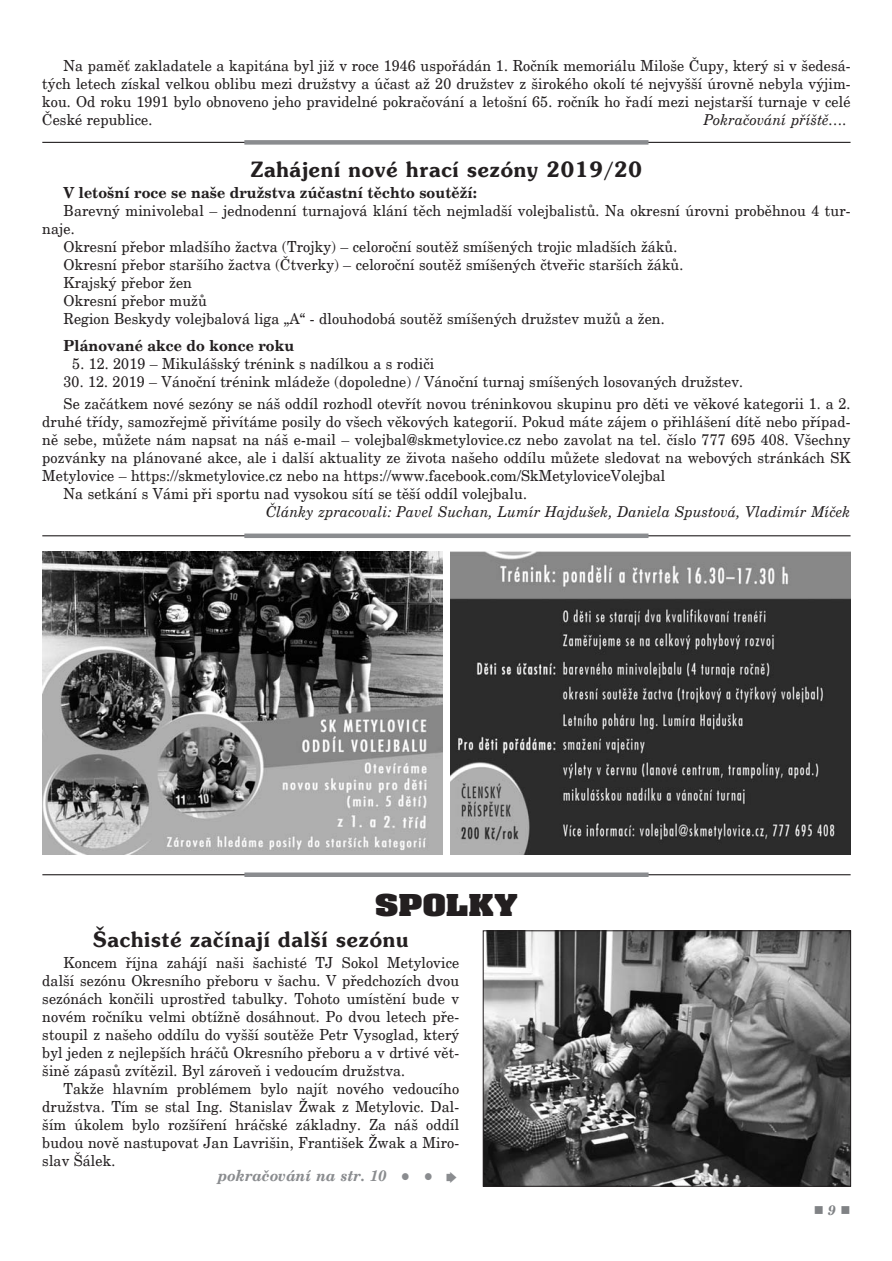
<style>
.page{position:relative;width:892px;height:1261px;background:#fff}
.page>*{position:absolute;margin:0;border:0;box-sizing:border-box;transform-origin:0 0}
.t1{font:700 33px "Aachen POT";letter-spacing:.02em;color:#231f20;scale:1.3 1}
.t2{font:21px "Southern CE Bold";letter-spacing:.04em;color:#231f20;scale:.95 1}
.t3{font:15px/18px "New Brunswick CE";letter-spacing:.01em;color:#231f20;text-align:justify;scale:.95 1}
.t4{font:15px "New Brunswick CE Italic";letter-spacing:.01em;color:#231f20;scale:.95 1}
.t5{font:15px "New Brunswick CE Bold";letter-spacing:.01em;color:#231f20;scale:.95 1}
.t6{font:italic 15px "New Brunswick CE Bold";letter-spacing:.01em;color:#8a8c8f;scale:.95 1}
.t7{font:italic 700 13.5px "New Brunswick";color:#808285}
</style>
<div class="page">
<hr style="left:42px;top:142px;width:808px;height:1px;background:#231f20">
<div style="left:244px;top:140px;width:404px;height:5px;background:#8a8c8f"></div>
<hr style="left:42px;top:535px;width:808px;height:1px;background:#231f20">
<div style="left:244px;top:533px;width:404px;height:5px;background:#8a8c8f"></div>
<img style="left:42px;top:551px;width:400px;height:303px">
<img style="left:450px;top:551px;width:400px;height:303px">
<hr style="left:42px;top:874px;width:808px;height:1px;background:#231f20">
<div style="left:244px;top:872px;width:404px;height:5px;background:#8a8c8f"></div>
<img style="left:485px;top:932px;width:363px;height:252px">
<div style="left:483px;top:930px;width:367px;height:256px;border:1px solid #231f20"></div>
<p class="t3" style="left:42px;top:56px;width:852px;text-indent:21px">Na paměť zakladatele a kapitána byl již v roce 1946 uspořádán 1. Ročník memoriálu Miloše Čupy, který si v šedesá&shy;tých letech získal velkou oblibu mezi družstvy a účast až 20 družstev z širokého okolí té nejvyšší úrovně nebyla výjim&shy;kou. Od roku 1991 bylo obnoveno jeho pravidelné pokračování a letošní 65. ročník ho řadí mezi nejstarší turnaje v celé České republice.</p>
<p class="t4" style="left:703px;top:111px;width:153px">Pokračování příště….</p>
<h2 class="t2" style="left:251px;top:156px;width:413px">Zahájení nové hrací sezóny 2019/20</h2>
<p class="t5" style="left:64px;top:183px;width:436px">V letošní roce se naše družstva zúčastní těchto soutěží:</p>
<p class="t3" style="left:64px;top:201px;width:829px">Barevný minivolebal – jednodenní turnajová klání těch nejmladší volejbalistů. Na okresní úrovni proběhnou 4 tur-</p>
<p class="t3" style="left:42px;top:219px;width:36px">naje.</p>
<p class="t3" style="left:64px;top:237px;width:647px">Okresní přebor mladšího žactva (Trojky) – celoroční soutěž smíšených trojic mladších žáků.</p>
<p class="t3" style="left:64px;top:255px;width:654px">Okresní přebor staršího žactva (Čtverky) – celoroční soutěž smíšených čtveřic starších žáků.</p>
<p class="t3" style="left:64px;top:273px;width:137px">Krajský přebor žen</p>
<p class="t3" style="left:64px;top:291px;width:152px">Okresní přebor mužů</p>
<p class="t3" style="left:64px;top:309px;width:634px">Region Beskydy volejbalová liga „A“ - dlouhodobá soutěž smíšených družstev mužů a žen.</p>
<p class="t5" style="left:64px;top:336px;width:244px">Plánované akce do konce roku</p>
<p class="t3" style="left:72px;top:354px;width:383px">5. 12. 2019 – Mikulášský trénink s nadílkou a s rodiči</p>
<p class="t3" style="left:64px;top:370px;width:829px;line-height:22.2px">30. 12. 2019 – Vánoční trénink mládeže (dopoledne) / Vánoční turnaj smíšených losovaných družstev.<br>Se začátkem nové sezóny se náš oddíl rozhodl otevřít novou tréninkovou skupinu pro děti ve věkové kategorii 1. a 2.</p>
<p class="t3" style="left:42px;top:412px;width:852px">druhé třídy, samozřejmě přivítáme posily do všech věkových kategorií. Pokud máte zájem o přihlášení dítě nebo případ-</p>
<p class="t3" style="left:42px;top:430px;width:852px">ně sebe, můžete nám napsat na náš e-mail – volejbal@skmetylovice.cz nebo zavolat na tel. číslo 777 695 408. Všechny</p>
<p class="t3" style="left:42px;top:448px;width:852px">pozvánky na plánované akce, ale i další aktuality ze života našeho oddílu můžete sledovat na webových stránkách SK</p>
<p class="t3" style="left:42px;top:466px;width:657px">Metylovice – https://skmetylovice.cz nebo na https://www.facebook.com/SkMetyloviceVolejbal</p>
<p class="t3" style="left:64px;top:484px;width:489px">Na setkání s Vámi při sportu nad vysokou sítí se těší oddíl volejbalu.</p>
<p class="t4" style="left:266px;top:502px;width:616px">Články zpracovali: Pavel Suchan, Lumír Hajdušek, Daniela Spustová, Vladimír Míček</p>
<h1 class="t1" style="left:375px;top:889px;width:111px">SPOLKY</h1>
<h2 class="t2" style="left:93px;top:926px;width:333px">Šachisté začínají další sezónu</h2>
<p class="t3" style="left:42px;top:953px;width:440px;text-indent:21px">Koncem října zahájí naši šachisté TJ Sokol Metylovice další sezónu Okresního přeboru v šachu. V předchozích dvou sezónách končili uprostřed tabulky. Tohoto umístění bude v novém ročníku velmi obtížně dosáhnout. Po dvou letech pře&shy;stoupil z našeho oddílu do vyšší soutěže Petr Vysoglad, který byl jeden z nejlepších hráčů Okresního přeboru a v drtivé vět&shy;šině zápasů zvítězil. Byl zároveň i vedoucím družstva.</p>
<p class="t3" style="left:42px;top:1079px;width:440px;text-indent:21px">Takže hlavním problémem bylo najít nového vedoucího družstva. Tím se stal Ing. Stanislav Žwak z Metylovic. Dal&shy;ším úkolem bylo rozšíření hráčské základny. Za náš oddíl budou nově nastupovat Jan Lavrišin, František Žwak a Miro&shy;slav Šálek.</p>
<p class="t6" style="left:218px;top:1166px;width:227px">pokraèování na str. 10 ● ●</p>
<p class="t7" style="left:813px;top:1201px;width:38px">■ 9 ■</p>
</div>
